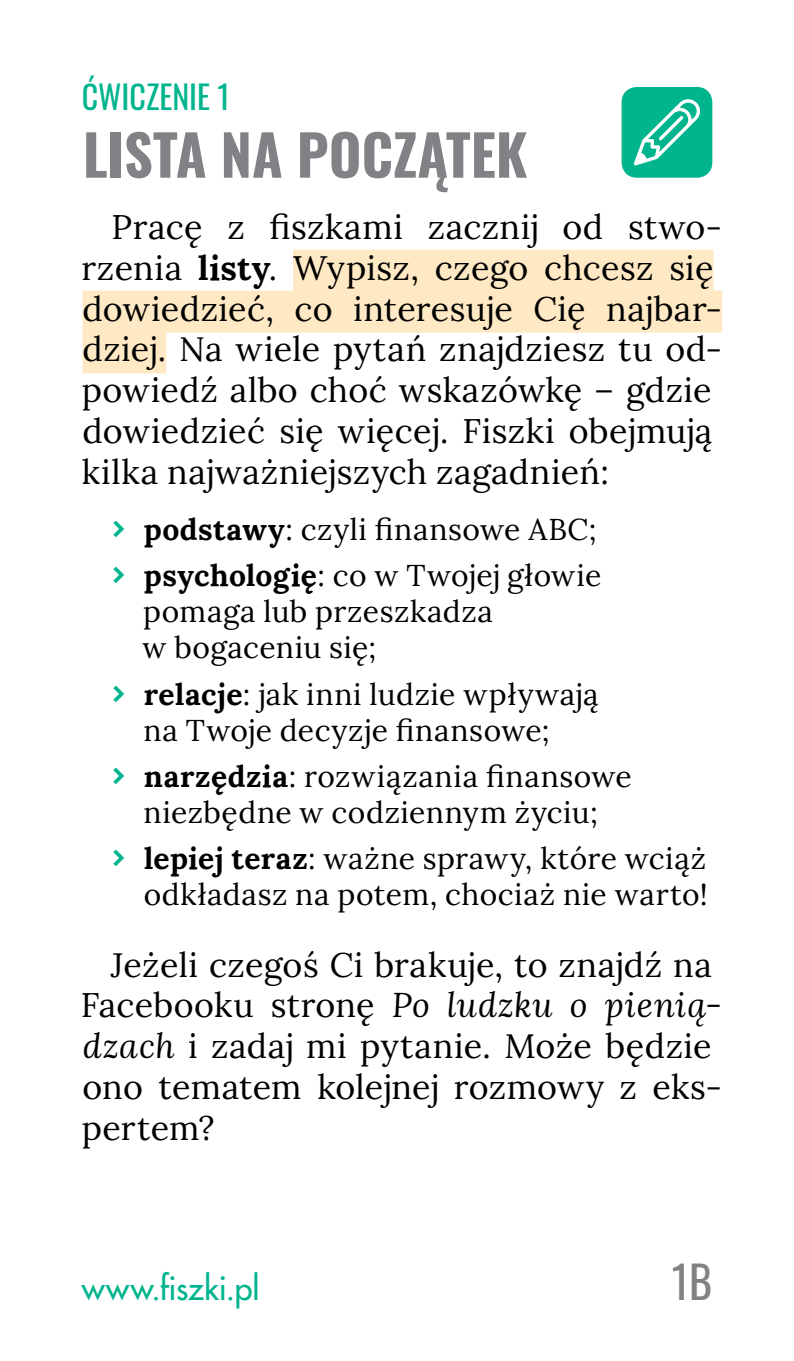
<style>
.page{position:relative;width:794px;height:1361px;background:#fff}
.page>*{position:absolute;margin:0;border:0;box-sizing:border-box;transform-origin:0 0}
.CWICZENIA_Tytul{font:700 56px "Oswald";color:#808285}
.t1{font:44px "Oswald";color:#808285}
.Tekst{font:34px/40.8px "Lora";letter-spacing:.01em;color:#000}
.t2{font:500 32px "Futura LT Pro";color:#00b48d}
.CWICZENIA_Kategoria{font:32px "Oswald";color:#00b48d}
.t3{font:30px/36px "Lora";letter-spacing:.02em;color:#000}
.s1{font-weight:700}
.s2{font-style:italic}
</style>
<div class="page">
<div style="left:293px;top:250px;width:420px;height:42px;background:#ffe9c5"></div>
<div style="left:82px;top:290px;width:640px;height:42px;background:#ffe9c5"></div>
<div style="left:82px;top:331px;width:84px;height:42px;background:#ffe9c5"></div>
<div style="left:623px;top:89px;width:87px;height:87px;background:#00b48d;border-radius:13px"></div>
<svg style="left:634px;top:99px;width:66px;height:66px"></svg>
<div style="left:621px;top:87px;width:91px;height:91px;border:4px solid #00b48d;border-radius:13px"></div>
<p class="CWICZENIA_Kategoria" style="left:82px;top:68px;width:150px">ĆWICZENIE 1</p>
<p class="CWICZENIA_Tytul" style="left:83px;top:105px;width:446px">LISTA NA POCZĄTEK</p>
<p class="Tekst" style="left:81px;top:204px;width:642px;text-indent:30px">Pracę z fiszkami zacznij od stwo&shy;rzenia <span class="s1">listy</span>. Wypisz, czego chcesz się dowiedzieć, co interesuje Cię najbar&shy;dziej. Na wiele pytań znajdziesz tu od&shy;powiedź albo choć wskazówkę – gdzie dowiedzieć się więcej. Fiszki obejmują kilka najważniejszych zagadnień:</p>
<p class="t3" style="left:144px;top:509px;width:454px"><span class="s1">podstawy</span>: czyli finansowe ABC;</p>
<p class="t3" style="left:142px;top:556px;width:460px"><span class="s1">psychologię</span>: co w Twojej głowie pomaga lub przeszkadza<br>w bogaceniu się;</p>
<p class="t3" style="left:143px;top:674px;width:457px"><span class="s1">relacje</span>: jak inni ludzie wpływają na Twoje decyzje finansowe;</p>
<p class="t3" style="left:143px;top:756px;width:490px"><span class="s1">narzędzia</span>: rozwiązania finansowe niezbędne w codziennym życiu;</p>
<p class="t3" style="left:144px;top:838px;width:566px"><span class="s1">lepiej teraz</span>: ważne sprawy, które wciąż odkładasz na potem, chociaż nie warto!</p>
<p class="Tekst" style="left:81px;top:942px;width:643px;text-indent:30px">Jeżeli czegoś Ci brakuje, to znajdź na<br>Facebooku stronę <span class="s2">Po ludzku o pienią&shy;dzach</span> i zadaj mi pytanie. Może będzie ono tematem kolejnej rozmowy z eks&shy;pertem?</p>
<p class="t2" style="left:82px;top:1264px;width:180px">www.fiszki.pl</p>
<p class="t1" style="left:671px;top:1242px;width:42px">1B</p>
</div>
